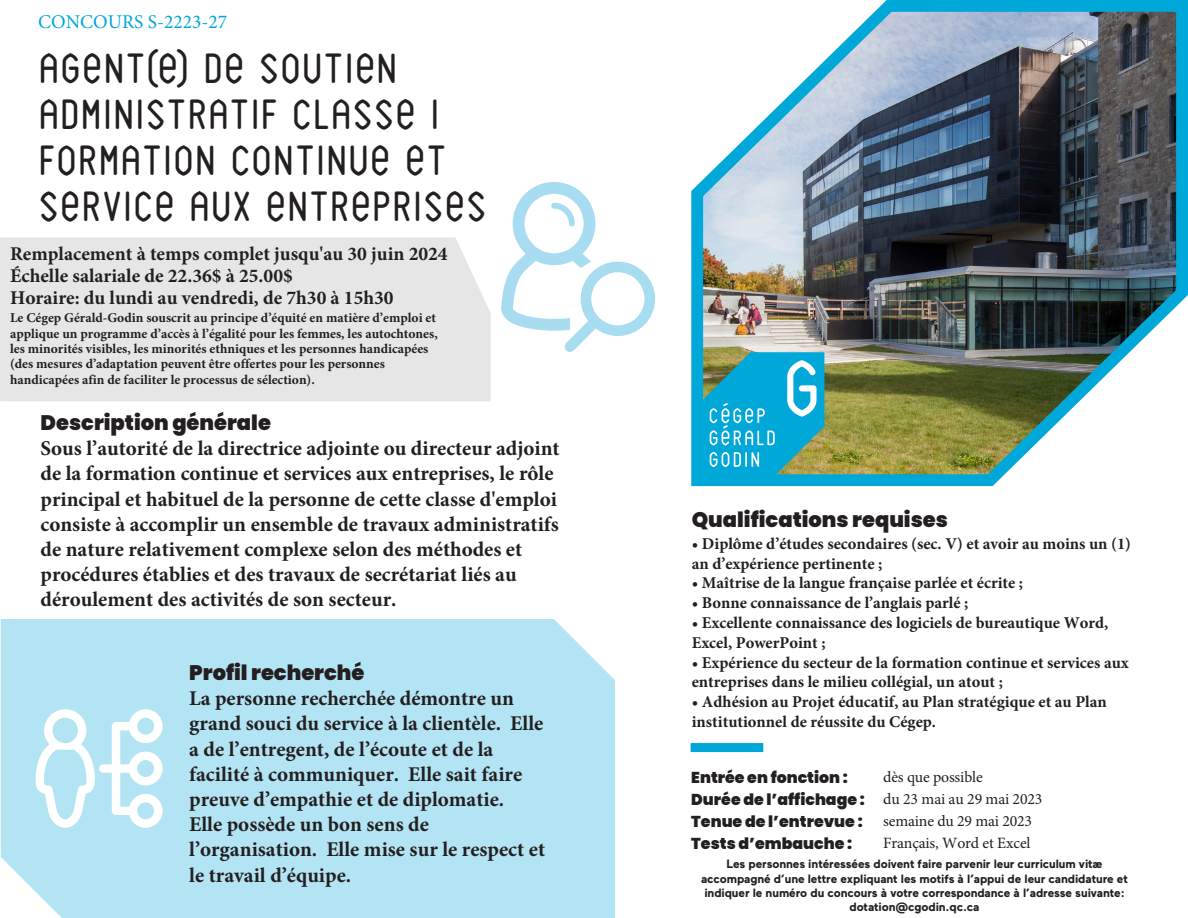
<style>
.page{position:relative;width:1188px;height:918px;background:#fff}
.page>*{position:absolute;margin:0;border:0;box-sizing:border-box;transform-origin:0 0}
.t1{font:42px/45.9px "G Godin";color:#231f20}
.t2{font:700 21px/25.2px "Minion Pro";color:#231f20}
.t3{font:900 21px "Poppins";color:#231f20}
.t4{font:700 19.5px/22.2px "Minion Pro";color:#231f20}
.t5{font:19.5px "Minion Pro";color:#00a7d9}
.t6{font:700 16.5px/19.8px "Minion Pro";color:#231f20}
.t7{font:900 15.75px "Poppins";color:#231f20}
.t8{font:15.75px "Minion Pro";letter-spacing:-.01em;color:#231f20}
.t9{font:700 13.5px/15.5px "Minion Pro";color:#231f20}
.t10{font:700 12px/14.2px "Maax";letter-spacing:-.01em;color:#231f20;text-align:center}
.s1{font-family:"Poppins";font-weight:900}
.s2{font-family:"Minion Pro";font-weight:400}
</style>
<div class="page">
<div style="left:0;top:237px;width:491px;height:164px;background:#e6e6e7"></div>
<div style="left:1px;top:619px;width:614px;height:299px;background:#b3e4f4"></div>
<img style="left:691px;top:0;width:497px;height:487px">
<svg style="left:702px;top:352px;width:122px;height:123px;background:#33adc7"></svg>
<svg style="left:36px;top:709px;width:127px;height:119px"></svg>
<svg style="left:501px;top:182px;width:154px;height:170px"></svg>
<div style="left:691px;top:743px;width:72px;height:9px;background:#00a7d9"></div>
<p class="t5" style="left:38px;top:10px;width:190px">CONCOURS S-2223-27</p>
<p class="t1" style="left:38px;top:44px;width:450px">AGENT(E) DE SOUTIEN<br>ADMINISTRATIF CLASSE I<br>FORMATION CONTINUE ET<br>SERVICE AUX ENTREPRISES</p>
<p class="t4" style="left:10px;top:242px;width:439px">Remplacement à temps complet jusqu'au 30 juin 2024<br>Échelle salariale de 22.36$ à 25.00$<br>Horaire: du lundi au vendredi, de 7h30 à 15h30</p>
<p class="t9" style="left:10px;top:310px;width:429px">Le Cégep Gérald-Godin souscrit au principe d’équité en matière d’emploi et applique un programme d’accès à l’égalité pour les femmes, les autochtones, les minorités visibles, les minorités ethniques et les personnes handicapées (des mesures d’adaptation peuvent être offertes pour les personnes handicapées afin de faciliter le processus de sélection).</p>
<p class="t2" style="left:41px;top:410px;width:521px"><span class="s1">Description générale<br></span>Sous l’autorité de la directrice adjointe ou directeur adjoint de la formation continue et services aux entreprises, le rôle principal et habituel de la personne de cette classe d'emploi consiste à accomplir un ensemble de travaux administratifs de nature relativement complexe selon des méthodes et procédures établies et des travaux de secrétariat liés au déroulement des activités de son secteur.</p>
<p class="t2" style="left:189px;top:660px;width:357px"><span class="s1">Profil recherché<br></span>La personne recherchée démontre un grand souci du service à la clientèle. Elle a de l’entregent, de l’écoute et de la facilité à communiquer. Elle sait faire preuve d’empathie et de diplomatie.<br>Elle possède un bon sens de l’organisation. Elle mise sur le respect et le travail d’équipe.</p>
<p class="t3" style="left:692px;top:507px;width:258px">Qualifications requises</p>
<p class="t6" style="left:692px;top:533px;width:441px">• Diplôme d’études secondaires (sec. V) et avoir au moins un (1) an d’expérience pertinente ;</p>
<p class="t6" style="left:692px;top:573px;width:333px">• Maîtrise de la langue française parlée et écrite ;</p>
<p class="t6" style="left:692px;top:593px;width:278px">• Bonne connaissance de l’anglais parlé ;</p>
<p class="t6" style="left:692px;top:612px;width:418px">• Excellente connaissance des logiciels de bureautique Word,<br>Excel, PowerPoint ;</p>
<p class="t6" style="left:692px;top:652px;width:439px">• Expérience du secteur de la formation continue et services aux entreprises dans le milieu collégial, un atout ;</p>
<p class="t6" style="left:692px;top:692px;width:417px">• Adhésion au Projet éducatif, au Plan stratégique et au Plan institutionnel de réussite du Cégep.</p>
<p class="t7" style="left:691px;top:768px;width:158px">Entrée en fonction :</p>
<p class="t8" style="left:883px;top:768px;width:101px">dès que possible</p>
<p class="t7" style="left:691px;top:790px;width:353px">Durée de l’affichage : <span class="s2">du 23 mai au 29 mai 2023</span></p>
<p class="t7" style="left:691px;top:812px;width:173px">Tenue de l’entrevue :</p>
<p class="t8" style="left:883px;top:811px;width:150px">semaine du 29 mai 2023</p>
<p class="t7" style="left:691px;top:834px;width:162px">Tests d’embauche :</p>
<p class="t8" style="left:883px;top:833px;width:149px">Français, Word et Excel</p>
<p class="t10" style="left:701px;top:857px;width:428px">Les personnes intéressées doivent faire parvenir leur curriculum vitæ accompagné d’une lettre expliquant les motifs à l’appui de leur candidature et indiquer le numéro du concours à votre correspondance à l’adresse suivante: dotation@cgodin.qc.ca</p>
</div>
